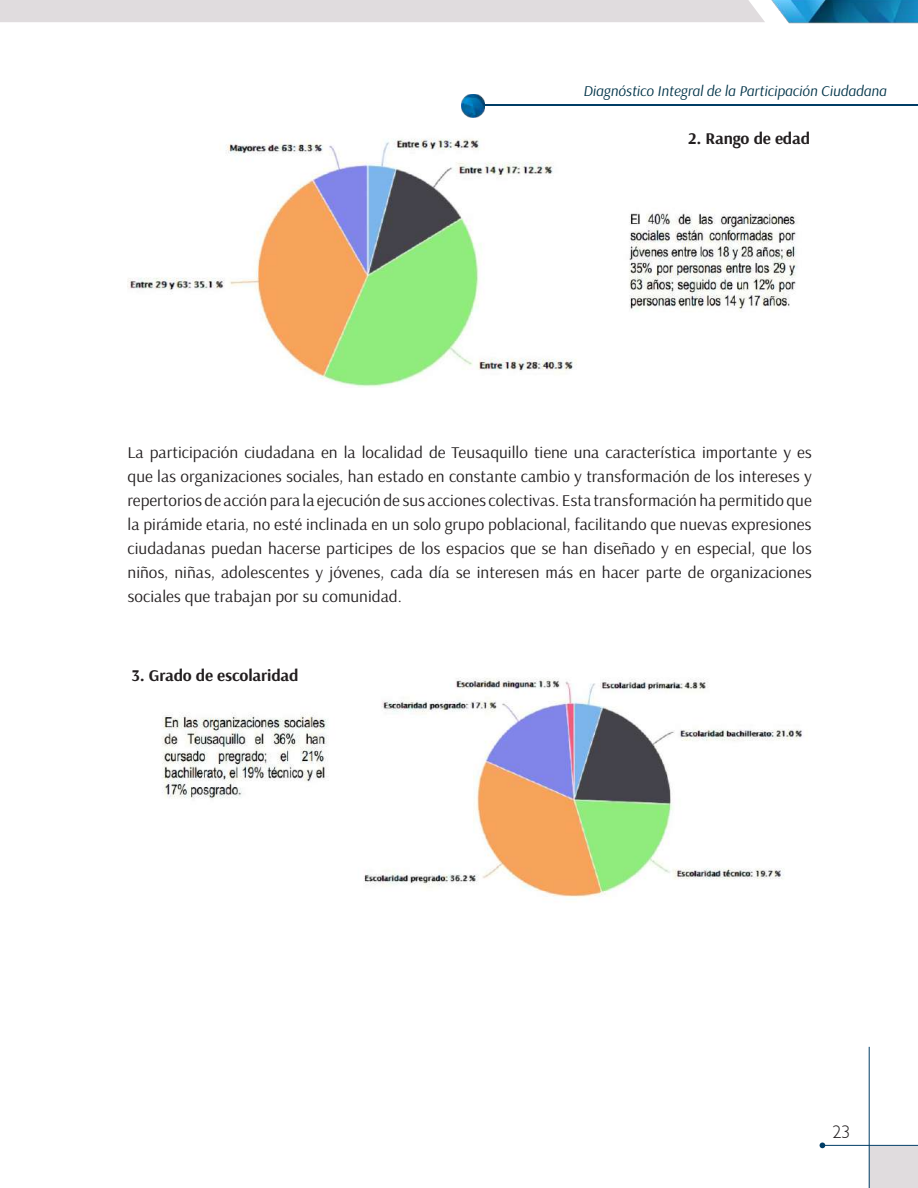
<style>
.page{position:relative;width:918px;height:1188px;background:#fff}
.page>*{position:absolute;margin:0;border:0;box-sizing:border-box;transform-origin:0 0}
.t1{font:300 18px "Humanist 521 BT";color:#231f20}
.t2{font:16.5px/24px "Arsenal";color:#231f20;text-align:justify;scale:1.04 1}
.t3{font:700 16.5px "Arsenal";letter-spacing:-.01em;color:#231f20;scale:1.04 1}
.t4{font:italic 15px "Arsenal";color:#003348}
</style>
<div class="page">
<div style="left:869px;top:1146px;width:49px;height:42px;background:#e0dcde"></div>
<hr style="left:822px;top:1145px;width:96px;height:1px;background:#003d66">
<svg style="left:820px;top:1143px;width:5px;height:5px"></svg>
<hr style="left:869px;top:1047px;width:1px;height:141px;background:#003d66">
<hr style="left:477px;top:105px;width:441px;height:1px;background:#003d66">
<img style="left:462px;top:94px;width:23px;height:24px">
<img style="left:771px;top:0;width:147px;height:24px">
<div style="left:0;top:0;width:765px;height:22px;background:#e0dcde"></div>
<img style="left:128px;top:138px;width:669px;height:249px">
<img style="left:161px;top:677px;width:641px;height:221px">
<div style="left:646px;top:116px;width:206px;height:49px;background:#fff"></div>
<div style="left:98px;top:655px;width:234px;height:47px;background:#fff"></div>
<p class="t4" style="left:583px;top:82px;width:305px">Diagnóstico Integral de la Participación Ciudadana</p>
<p class="t3" style="left:688px;top:128px;width:119px">2. Rango de edad</p>
<p class="t2" style="left:128px;top:440px;width:659px">La participación ciudadana en la localidad de Teusaquillo tiene una característica importante y es que las organizaciones sociales, han estado en constante cambio y transformación de los intereses y repertorios de acción para la ejecución de sus acciones colectivas. Esta transformación ha permitido que la pirámide etaria, no esté inclinada en un solo grupo poblacional, facilitando que nuevas expresiones ciudadanas puedan hacerse participes de los espacios que se han diseñado y en especial, que los niños, niñas, adolescentes y jóvenes, cada día se interesen más en hacer parte de organizaciones sociales que trabajan por su comunidad.</p>
<p class="t3" style="left:132px;top:665px;width:162px">3. Grado de escolaridad</p>
<p class="t1" style="left:833px;top:1121px;width:20px">23</p>
</div>
